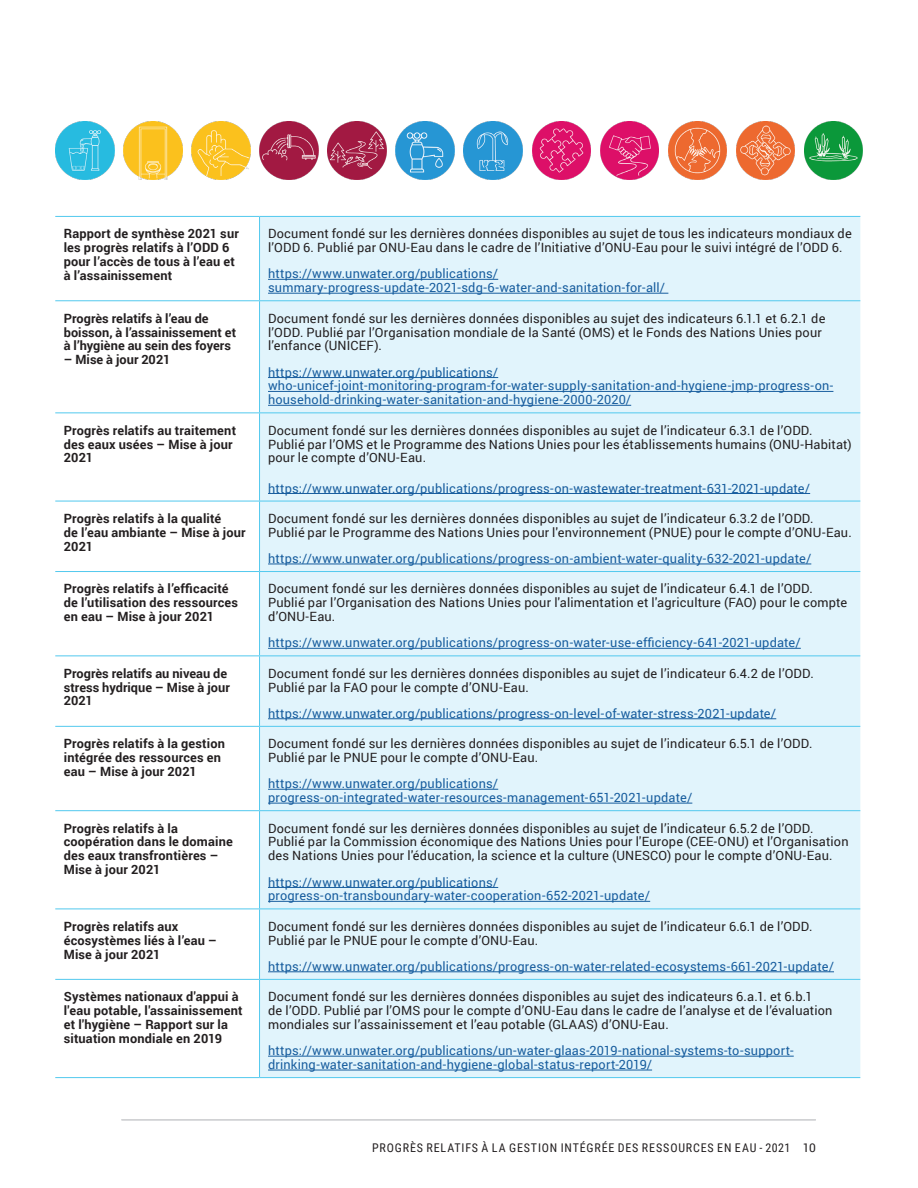
<style>
.page{position:relative;width:918px;height:1188px;background:#fff}
.page>*{position:absolute;margin:0;border:0;box-sizing:border-box;transform-origin:0 0}
.Table_body{font:12.75px/13.8px "Roboto";letter-spacing:.015em;color:#231f20}
.Table_body-2{font:12.75px/13.8px "Roboto";letter-spacing:.015em;color:#175d9e}
.Table_Bold{font:700 12.75px/13.8px "Roboto";letter-spacing:.015em;color:#231f20}
.FOOTER_recto{font:12px "Roboto Condensed";letter-spacing:.07em;color:#231f20}
.s1{font-family:"Roboto"}
</style>
<div class="page">
<hr style="left:122px;top:1119px;width:694px;height:1px;background:#d1d2d4">
<img style="left:56px;top:121px;width:58px;height:59px">
<img style="left:124px;top:121px;width:58px;height:59px">
<img style="left:396px;top:121px;width:59px;height:59px">
<img style="left:532px;top:121px;width:59px;height:59px">
<img style="left:464px;top:121px;width:59px;height:59px">
<img style="left:260px;top:121px;width:58px;height:59px">
<img style="left:736px;top:121px;width:59px;height:59px">
<img style="left:804px;top:121px;width:59px;height:59px">
<img style="left:328px;top:121px;width:58px;height:59px">
<img style="left:668px;top:121px;width:59px;height:59px">
<img style="left:600px;top:121px;width:59px;height:59px">
<img style="left:192px;top:121px;width:58px;height:59px">
<svg style="left:55px;top:301px;width:204px;height:678px"></svg>
<div style="left:260px;top:217px;width:600px;height:860px;background:#e1f4fc"></div>
<hr style="left:55px;top:216px;width:205px;height:1px;background:#52c9ee">
<hr style="left:55px;top:300px;width:205px;height:1px;background:#52c9ee">
<hr style="left:55px;top:412px;width:205px;height:1px;background:#52c9ee">
<hr style="left:55px;top:501px;width:205px;height:1px;background:#52c9ee">
<hr style="left:55px;top:571px;width:205px;height:1px;background:#52c9ee">
<hr style="left:55px;top:655px;width:205px;height:1px;background:#52c9ee">
<hr style="left:55px;top:726px;width:205px;height:1px;background:#52c9ee">
<hr style="left:55px;top:810px;width:205px;height:1px;background:#52c9ee">
<hr style="left:55px;top:908px;width:205px;height:1px;background:#52c9ee">
<hr style="left:55px;top:979px;width:205px;height:1px;background:#52c9ee">
<hr style="left:55px;top:1077px;width:205px;height:1px;background:#52c9ee">
<hr style="left:260px;top:216px;width:600px;height:1px;background:#52c9ee">
<hr style="left:259px;top:217px;width:1px;height:83px;background:#52c9ee">
<hr style="left:260px;top:300px;width:600px;height:1px;background:#52c9ee">
<hr style="left:259px;top:301px;width:1px;height:111px;background:#52c9ee">
<hr style="left:260px;top:412px;width:600px;height:1px;background:#52c9ee">
<hr style="left:259px;top:413px;width:1px;height:88px;background:#52c9ee">
<hr style="left:260px;top:501px;width:600px;height:1px;background:#52c9ee">
<hr style="left:259px;top:501px;width:1px;height:70px;background:#52c9ee">
<hr style="left:260px;top:571px;width:600px;height:1px;background:#52c9ee">
<hr style="left:259px;top:572px;width:1px;height:83px;background:#52c9ee">
<hr style="left:260px;top:655px;width:600px;height:1px;background:#52c9ee">
<hr style="left:259px;top:656px;width:1px;height:70px;background:#52c9ee">
<hr style="left:260px;top:726px;width:600px;height:1px;background:#52c9ee">
<hr style="left:259px;top:727px;width:1px;height:83px;background:#52c9ee">
<hr style="left:260px;top:810px;width:600px;height:1px;background:#52c9ee">
<hr style="left:259px;top:811px;width:1px;height:97px;background:#52c9ee">
<hr style="left:260px;top:908px;width:600px;height:1px;background:#52c9ee">
<hr style="left:259px;top:909px;width:1px;height:70px;background:#52c9ee">
<hr style="left:260px;top:979px;width:600px;height:1px;background:#52c9ee">
<hr style="left:259px;top:980px;width:1px;height:97px;background:#52c9ee">
<hr style="left:260px;top:1077px;width:600px;height:1px;background:#52c9ee">
<hr style="left:268px;top:279px;width:230px;height:1px;background:#175d9e">
<hr style="left:268px;top:293px;width:400px;height:1px;background:#175d9e">
<hr style="left:268px;top:377px;width:230px;height:1px;background:#175d9e">
<hr style="left:268px;top:391px;width:565px;height:1px;background:#175d9e">
<hr style="left:268px;top:405px;width:363px;height:1px;background:#175d9e">
<hr style="left:268px;top:493px;width:542px;height:1px;background:#175d9e">
<hr style="left:268px;top:564px;width:543px;height:1px;background:#175d9e">
<hr style="left:268px;top:648px;width:533px;height:1px;background:#175d9e">
<hr style="left:268px;top:718px;width:508px;height:1px;background:#175d9e">
<hr style="left:268px;top:789px;width:230px;height:1px;background:#175d9e">
<hr style="left:268px;top:803px;width:424px;height:1px;background:#175d9e">
<hr style="left:268px;top:887px;width:230px;height:1px;background:#175d9e">
<hr style="left:268px;top:901px;width:382px;height:1px;background:#175d9e">
<hr style="left:268px;top:971px;width:566px;height:1px;background:#175d9e">
<hr style="left:268px;top:1056px;width:526px;height:1px;background:#175d9e">
<hr style="left:268px;top:1070px;width:384px;height:1px;background:#175d9e">
<p class="Table_Bold" style="left:64px;top:226px;width:177px">Rapport de synthèse 2021 sur les progrès relatifs à l’ODD 6 pour l’accès de tous à l’eau et à l’assainissement</p>
<p class="Table_body" style="left:268px;top:226px;width:585px">Document fondé sur les dernières données disponibles au sujet de tous les indicateurs mondiaux de l’ODD 6. Publié par ONU-Eau dans le cadre de l’Initiative d’ONU-Eau pour le suivi intégré de l’ODD 6.</p>
<p class="Table_body-2" style="left:268px;top:266px;width:399px">https://www.unwater.org/publications/ summary-progress-update-2021-sdg-6-water-and-sanitation-for-all/</p>
<p class="Table_Bold" style="left:64px;top:311px;width:174px">Progrès relatifs à l’eau de boisson, à l’assainissement et à l’hygiène au sein des foyers</p>
<p class="Table_Bold" style="left:64px;top:352px;width:108px">– Mise à jour 2021</p>
<p class="Table_body" style="left:268px;top:311px;width:559px">Document fondé sur les dernières données disponibles au sujet des indicateurs 6.1.1 et 6.2.1 de l’ODD. Publié par l’Organisation mondiale de la Santé (OMS) et le Fonds des Nations Unies pour l’enfance (UNICEF).</p>
<p class="Table_body-2" style="left:268px;top:365px;width:567px">https://www.unwater.org/publications/ who-unicef-joint-monitoring-program-for-water-supply-sanitation-and-hygiene-jmp-progress-on&shy;household-drinking-water-sanitation-and-hygiene-2000-2020/</p>
<p class="Table_Bold" style="left:64px;top:423px;width:174px">Progrès relatifs au traitement des eaux usées – Mise à jour<br>2021</p>
<p class="Table_body" style="left:268px;top:423px;width:585px">Document fondé sur les dernières données disponibles au sujet de l’indicateur 6.3.1 de l’ODD.<br>Publié par l’OMS et le Programme des Nations Unies pour les établissements humains (ONU-Habitat) pour le compte d’ONU-Eau.</p>
<p class="Table_body-2" style="left:268px;top:481px;width:544px">https://www.unwater.org/publications/progress-on-wastewater-treatment-631-2021-update/</p>
<p class="Table_Bold" style="left:64px;top:511px;width:183px">Progrès relatifs à la qualité<br>de l’eau ambiante – Mise à jour<br>2021</p>
<p class="Table_body" style="left:268px;top:511px;width:585px">Document fondé sur les dernières données disponibles au sujet de l’indicateur 6.3.2 de l’ODD.<br>Publié par le Programme des Nations Unies pour l'environnement (PNUE) pour le compte d’ONU-Eau.</p>
<p class="Table_body-2" style="left:268px;top:551px;width:545px">https://www.unwater.org/publications/progress-on-ambient-water-quality-632-2021-update/</p>
<p class="Table_Bold" style="left:64px;top:581px;width:176px">Progrès relatifs à l’efficacité de l’utilisation des ressources en eau – Mise à jour 2021</p>
<p class="Table_body" style="left:268px;top:581px;width:581px">Document fondé sur les dernières données disponibles au sujet de l’indicateur 6.4.1 de l’ODD.<br>Publié par l’Organisation des Nations Unies pour l'alimentation et l'agriculture (FAO) pour le compte d’ONU-Eau.</p>
<p class="Table_body-2" style="left:268px;top:635px;width:534px">https://www.unwater.org/publications/progress-on-water-use-efficiency-641-2021-update/</p>
<p class="Table_Bold" style="left:64px;top:666px;width:168px">Progrès relatifs au niveau de stress hydrique – Mise à jour<br>2021</p>
<p class="Table_body" style="left:268px;top:666px;width:547px">Document fondé sur les dernières données disponibles au sujet de l’indicateur 6.4.2 de l’ODD.<br>Publié par la FAO pour le compte d’ONU-Eau.</p>
<p class="Table_body-2" style="left:268px;top:706px;width:510px">https://www.unwater.org/publications/progress-on-level-of-water-stress-2021-update/</p>
<p class="Table_Bold" style="left:64px;top:736px;width:163px">Progrès relatifs à la gestion intégrée des ressources en eau – Mise à jour 2021</p>
<p class="Table_body" style="left:268px;top:736px;width:546px">Document fondé sur les dernières données disponibles au sujet de l’indicateur 6.5.1 de l’ODD.<br>Publié par le PNUE pour le compte d’ONU-Eau.</p>
<p class="Table_body-2" style="left:268px;top:776px;width:426px">https://www.unwater.org/publications/ progress-on-integrated-water-resources-management-651-2021-update/</p>
<p class="Table_Bold" style="left:64px;top:821px;width:171px">Progrès relatifs à la coopération dans le domaine des eaux transfrontières –<br>Mise à jour 2021</p>
<p class="Table_body" style="left:268px;top:821px;width:582px">Document fondé sur les dernières données disponibles au sujet de l’indicateur 6.5.2 de l’ODD.<br>Publié par la Commission économique des Nations Unies pour l'Europe (CEE-ONU) et l’Organisation des Nations Unies pour l'éducation, la science et la culture (UNESCO) pour le compte d’ONU-Eau.</p>
<p class="Table_body-2" style="left:268px;top:875px;width:384px">https://www.unwater.org/publications/ progress-on-transboundary-water-cooperation-652-2021-update/</p>
<p class="Table_Bold" style="left:64px;top:919px;width:155px">Progrès relatifs aux écosystèmes liés à l’eau –<br>Mise à jour 2021</p>
<p class="Table_body" style="left:268px;top:919px;width:546px">Document fondé sur les dernières données disponibles au sujet de l’indicateur 6.6.1 de l’ODD.<br>Publié par le PNUE pour le compte d’ONU-Eau.</p>
<p class="Table_body-2" style="left:268px;top:959px;width:567px">https://www.unwater.org/publications/progress-on-water-related-ecosystems-661-2021-update/</p>
<p class="Table_Bold" style="left:64px;top:989px;width:180px">Systèmes nationaux d'appui à l'eau potable, l'assainissement et l'hygiène – Rapport sur la situation mondiale en 2019</p>
<p class="Table_body" style="left:268px;top:989px;width:566px">Document fondé sur les dernières données disponibles au sujet des indicateurs 6.a.1. et 6.b.1<br>de l’ODD. Publié par l’OMS pour le compte d’ONU-Eau dans le cadre de l’analyse et de l’évaluation mondiales sur l’assainissement et l’eau potable (GLAAS) d’ONU-Eau.</p>
<p class="Table_body-2" style="left:268px;top:1043px;width:527px">https://www.unwater.org/publications/un-water-glaas-2019-national-systems-to-support&shy;drinking-water-sanitation-and-hygiene-global-status-report-2019/</p>
<p class="FOOTER_recto" style="left:372px;top:1139px;width:445px">PROGRÈS RELATIFS À LA GESTION INTÉGRÉE DES RESSOURCES EN EAU - 2021 <span class="s1">10</span></p>
</div>
